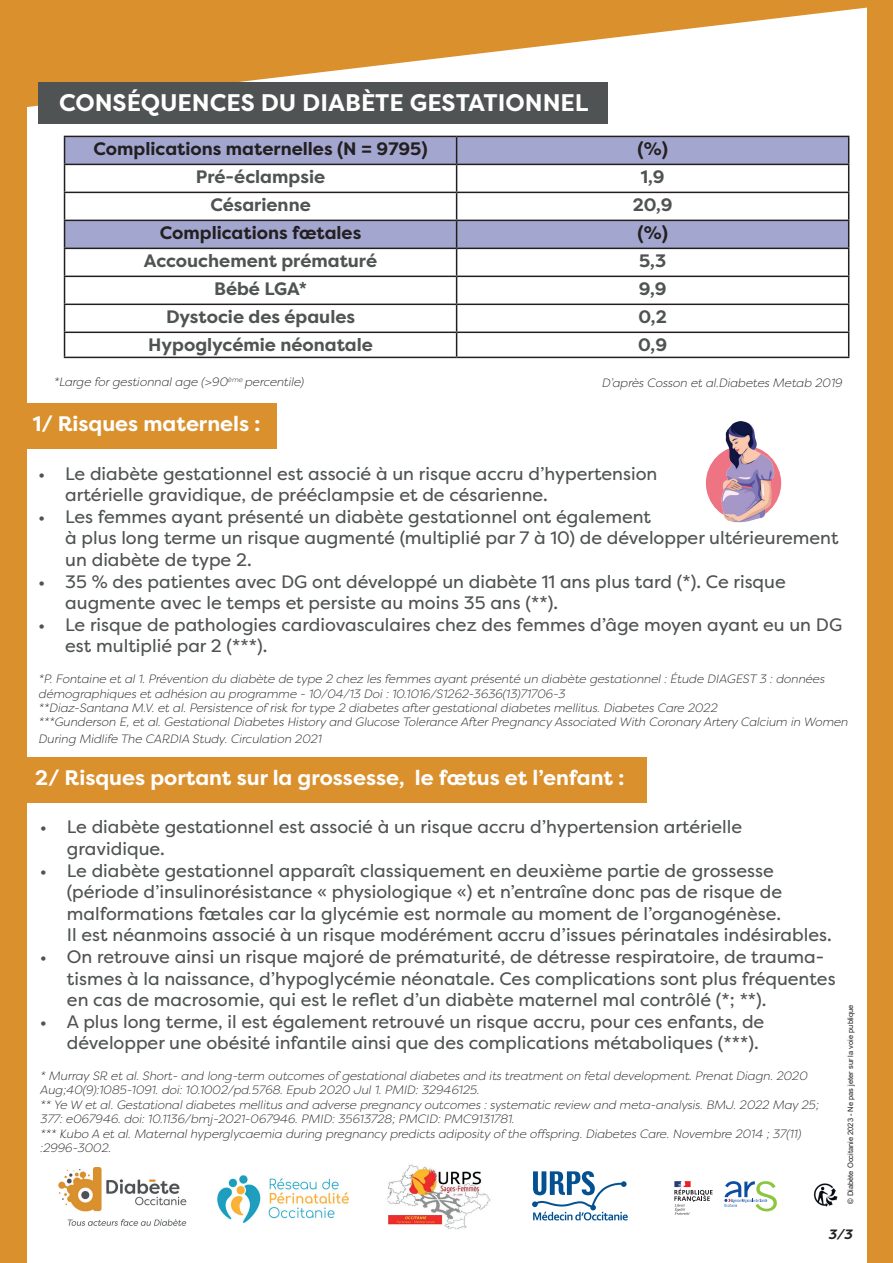
<style>
.page{position:relative;width:893px;height:1263px;background:#fff}
.page>*{position:absolute;margin:0;border:0;box-sizing:border-box;transform-origin:0 0}
.t1{font:700 24px "Filson Pro";color:#fff}
.t2{font:700 21px "Filson Pro";color:#fff}
.t3{font:18px/21.6px "Filson Pro";color:#505353}
.t4{font:700 18px "Filson Pro";color:#505353}
.t5{font:700 18px "Filson Pro";color:#231f20}
.t6{font:italic 700 13.5px "Filson Pro";color:#231f20}
.t7{font:italic 300 12px/14.4px "Filson Pro";color:#231f20}
.t8{font:7.5px "Arial";color:#231f20}
</style>
<div class="page">
<svg style="left:0;top:0;width:867px;height:107px;fill:#da902c"></svg>
<div style="left:0;top:103px;width:27px;height:1160px;background:#da902c"></div>
<div style="left:867px;top:0;width:26px;height:1263px;background:#da902c"></div>
<div style="left:38px;top:82px;width:570px;height:42px;background:#505353"></div>
<div style="left:8px;top:403px;width:269px;height:46px;background:#da902c"></div>
<svg style="left:65px;top:137px;width:391px;height:111px;fill:#a3a7cf"></svg>
<hr style="left:64px;top:192px;width:393px;height:1px;background:#231f20">
<hr style="left:64px;top:220px;width:393px;height:1px;background:#231f20">
<hr style="left:64px;top:248px;width:393px;height:1px;background:#231f20">
<hr style="left:64px;top:276px;width:393px;height:1px;background:#231f20">
<hr style="left:64px;top:304px;width:393px;height:1px;background:#231f20">
<hr style="left:64px;top:332px;width:393px;height:1px;background:#231f20">
<hr style="left:64px;top:357px;width:393px;height:1px;background:#231f20">
<hr style="left:457px;top:357px;width:392px;height:1px;background:#231f20">
<hr style="left:64px;top:136px;width:393px;height:1px;background:#231f20">
<svg style="left:64px;top:137px;width:1px;height:220px"></svg>
<hr style="left:64px;top:164px;width:393px;height:1px;background:#231f20">
<hr style="left:457px;top:136px;width:392px;height:1px;background:#231f20">
<svg style="left:456px;top:137px;width:393px;height:220px"></svg>
<hr style="left:457px;top:164px;width:392px;height:1px;background:#231f20">
<div style="left:706px;top:445px;width:75px;height:76px;background:#ee7484;border-radius:50%"></div>
<img style="left:719px;top:421px;width:57px;height:101px">
<div style="left:9px;top:757px;width:637px;height:46px;background:#da902c"></div>
<img style="left:387px;top:1164px;width:104px;height:66px">
<img style="left:58px;top:1167px;width:128px;height:59px">
<img style="left:217px;top:1175px;width:132px;height:48px">
<img style="left:813px;top:1184px;width:25px;height:23px">
<svg style="left:532px;top:1171px;width:96px;height:49px"></svg>
<svg style="left:724px;top:1181px;width:53px;height:30px"></svg>
<svg style="left:674px;top:1181px;width:39px;height:34px"></svg>
<h1 class="t1" style="left:59px;top:87px;width:531px">CONSÉQUENCES DU DIABÈTE GESTATIONNEL</h1>
<p class="t5" style="left:94px;top:138px;width:335px">Complications maternelles (N = 9795)</p>
<p class="t5" style="left:637px;top:138px;width:32px">(%)</p>
<p class="t4" style="left:196px;top:166px;width:131px">Pré-éclampsie</p>
<p class="t4" style="left:641px;top:166px;width:25px">1,9</p>
<p class="t4" style="left:210px;top:194px;width:102px">Césarienne</p>
<p class="t4" style="left:633px;top:194px;width:41px">20,9</p>
<p class="t5" style="left:160px;top:222px;width:203px">Complications fœtales</p>
<p class="t5" style="left:637px;top:222px;width:32px">(%)</p>
<p class="t4" style="left:144px;top:250px;width:235px">Accouchement prématuré</p>
<p class="t4" style="left:639px;top:250px;width:28px">5,3</p>
<p class="t4" style="left:214px;top:278px;width:94px">Bébé LGA*</p>
<p class="t4" style="left:639px;top:278px;width:29px">9,9</p>
<p class="t4" style="left:166px;top:306px;width:191px">Dystocie des épaules</p>
<p class="t4" style="left:639px;top:306px;width:30px">0,2</p>
<p class="t4" style="left:148px;top:334px;width:226px">Hypoglycémie néonatale</p>
<p class="t4" style="left:638px;top:334px;width:30px">0,9</p>
<p class="t7" style="left:53px;top:374px;width:252px">*Large for gestionnal age (&gt;90<sup>ème</sup> percentile)</p>
<p class="t7" style="left:602px;top:375px;width:242px">D’après Cosson et al.Diabetes Metab 2019</p>
<p class="t2" style="left:33px;top:410px;width:230px">1/ Risques maternels :</p>
<p class="t3" style="left:65px;top:462px;width:594px;text-indent:-27px">• Le diabète gestationnel est associé à un risque accru d’hypertension artérielle gravidique, de prééclampsie et de césarienne.</p>
<p class="t3" style="left:65px;top:505px;width:775px;text-indent:-27px">• Les femmes ayant présenté un diabète gestationnel ont également<br>à plus long terme un risque augmenté (multiplié par 7 à 10) de développer ultérieurement un diabète de type 2.</p>
<p class="t3" style="left:65px;top:570px;width:722px;text-indent:-27px">• 35 % des patientes avec DG ont développé un diabète 11 ans plus tard (*). Ce risque augmente avec le temps et persiste au moins 35 ans (**).</p>
<p class="t3" style="left:65px;top:613px;width:778px;text-indent:-27px">• Le risque de pathologies cardiovasculaires chez des femmes d’âge moyen ayant eu un DG est multiplié par 2 (***).</p>
<p class="t7" style="left:38px;top:671px;width:811px">*P. Fontaine et al 1. Prévention du diabète de type 2 chez les femmes ayant présenté un diabète gestationnel : Étude DIAGEST 3 : données démographiques et adhésion au programme - 10/04/13 Doi : 10.1016/S1262-3636(13)71706-3<br>**Diaz-Santana M.V. et al. Persistence of risk for type 2 diabetes after gestational diabetes mellitus. Diabetes Care 2022<br>***Gunderson E, et al. Gestational Diabetes History and Glucose Tolerance After Pregnancy Associated With Coronary Artery Calcium in Women</p>
<p class="t7" style="left:38px;top:731px;width:285px">During Midlife The CARDIA Study. Circulation 2021</p>
<p class="t2" style="left:35px;top:765px;width:591px">2/ Risques portant sur la grossesse, le fœtus et l’enfant :</p>
<p class="t3" style="left:67px;top:816px;width:677px;text-indent:-27px">• Le diabète gestationnel est associé à un risque accru d’hypertension artérielle gravidique.</p>
<p class="t3" style="left:67px;top:859px;width:766px;text-indent:-27px">• Le diabète gestationnel apparaît classiquement en deuxième partie de grossesse (période d’insulinorésistance « physiologique «) et n’entraîne donc pas de risque de malformations fœtales car la glycémie est normale au moment de l’organogénèse.<br>Il est néanmoins associé à un risque modérément accru d’issues périnatales indésirables.</p>
<p class="t3" style="left:67px;top:945px;width:770px;text-indent:-27px">• On retrouve ainsi un risque majoré de prématurité, de détresse respiratoire, de trauma&shy;tismes à la naissance, d’hypoglycémie néonatale. Ces complications sont plus fréquentes en cas de macrosomie, qui est le reflet d’un diabète maternel mal contrôlé (*; **).</p>
<p class="t3" style="left:67px;top:1010px;width:699px;text-indent:-27px">• A plus long terme, il est également retrouvé un risque accru, pour ces enfants, de développer une obésité infantile ainsi que des complications métaboliques (***).</p>
<p class="t7" style="left:40px;top:1068px;width:780px">* Murray SR et al. Short- and long-term outcomes of gestational diabetes and its treatment on fetal development. Prenat Diagn. 2020<br>Aug;40(9):1085-1091. doi: 10.1002/pd.5768. Epub 2020 Jul 1. PMID: 32946125.<br>** Ye W et al. Gestational diabetes mellitus and adverse pregnancy outcomes : systematic review and meta-analysis. BMJ. 2022 May 25; 377: e067946. doi: 10.1136/bmj-2021-067946. PMID: 35613728; PMCID: PMC9131781.<br>*** Kubo A et al. Maternal hyperglycaemia during pregnancy predicts adiposity of the offspring. Diabetes Care. Novembre 2014 ; 37(11) :2996-3002.</p>
<p class="t8" style="left:845px;top:1204px;width:201px;rotate:-90deg">© Diabète Occitanie 2023 - Ne pas jeter sur la voie publique</p>
<p class="t6" style="left:828px;top:1225px;width:26px">3/3</p>
</div>
